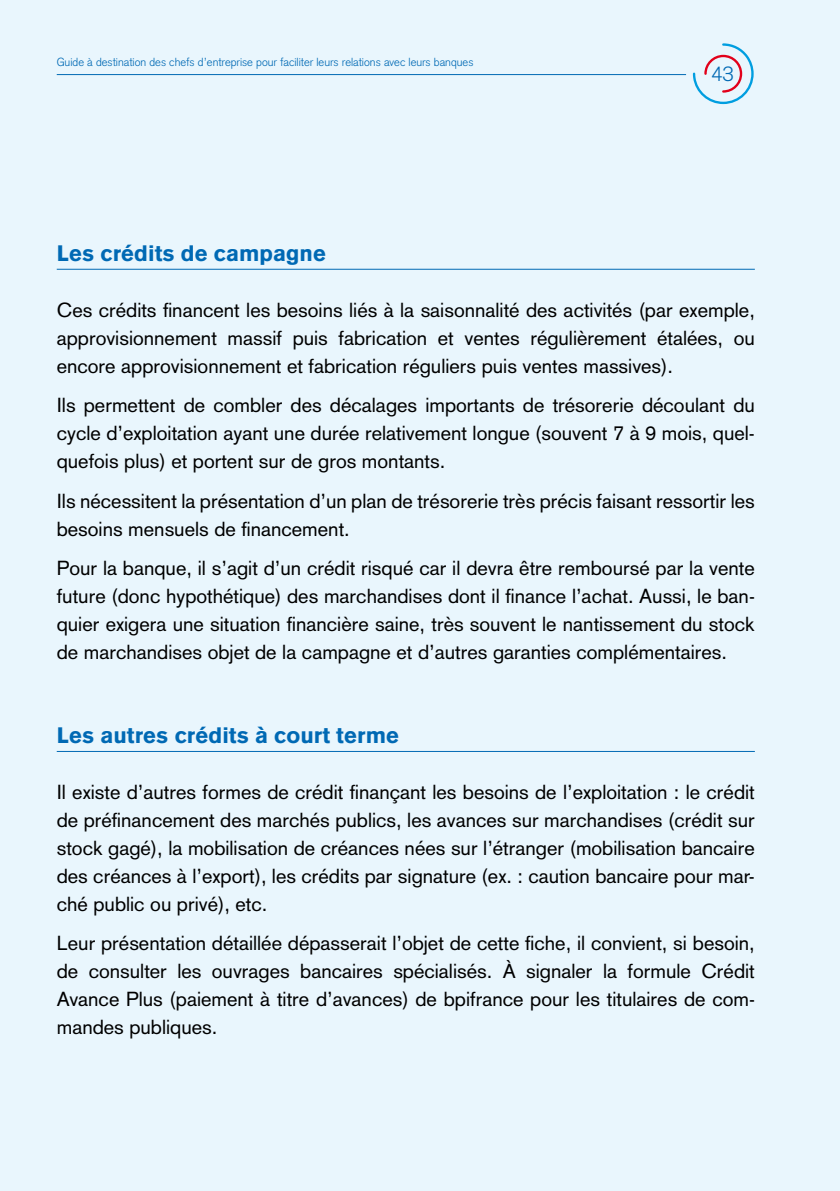
<style>
.page{position:relative;width:840px;height:1191px;background:#fff}
.page>*{position:absolute;margin:0;border:0;box-sizing:border-box;transform-origin:0 0}
.t1{font:900 22px "Basic Commercial LT";color:#0069b4}
.t2{font:300 20.2px "Basic Commercial LT";color:#0069b4}
.t3{font:20px/28px "Basic Commercial LT";color:#000;text-align:justify}
.t4{font:300 11.6px "Basic Commercial LT";color:#0069b4}
</style>
<div class="page">
<div style="left:0;top:0;width:839px;height:1191px;background:#e9f6fd"></div>
<svg style="left:692px;top:43px;width:62px;height:62px"></svg>
<hr style="left:57px;top:74px;width:628px;height:1px;background:#0069b4">
<hr style="left:57px;top:269px;width:697px;height:1px;background:#0069b4">
<hr style="left:57px;top:751px;width:697px;height:1px;background:#0069b4">
<p class="t4" style="left:57px;top:55px;width:418px">Guide à destination des chefs d’entreprise pour faciliter leurs relations avec leurs banques</p>
<p class="t2" style="left:711px;top:62px;width:24px">43</p>
<p class="t1" style="left:57px;top:240px;width:271px">Les crédits de campagne</p>
<p class="t3" style="left:57px;top:296px;width:699px">Ces crédits financent les besoins liés à la saisonnalité des activités (par exemple, approvisionnement massif puis fabrication et ventes régulièrement étalées, ou encore approvisionnement et fabrication réguliers puis ventes massives).</p>
<p class="t3" style="left:57px;top:391px;width:699px">Ils permettent de combler des décalages importants de trésorerie découlant du cycle d’exploitation ayant une durée relativement longue (souvent 7 à 9 mois, quel&shy;quefois plus) et portent sur de gros montants.</p>
<p class="t3" style="left:57px;top:486px;width:699px">Ils nécessitent la présentation d’un plan de trésorerie très précis faisant ressortir les besoins mensuels de financement.</p>
<p class="t3" style="left:57px;top:554px;width:699px">Pour la banque, il s’agit d’un crédit risqué car il devra être remboursé par la vente future (donc hypothétique) des marchandises dont il finance l’achat. Aussi, le ban&shy;quier exigera une situation financière saine, très souvent le nantissement du stock de marchandises objet de la campagne et d’autres garanties complémentaires.</p>
<p class="t1" style="left:57px;top:722px;width:343px">Les autres crédits à court terme</p>
<p class="t3" style="left:57px;top:778px;width:699px">Il existe d’autres formes de crédit finançant les besoins de l’exploitation : le crédit de préfinancement des marchés publics, les avances sur marchandises (crédit sur stock gagé), la mobilisation de créances nées sur l’étranger (mobilisation bancaire des créances à l’export), les crédits par signature (ex. : caution bancaire pour mar&shy;ché public ou privé), etc.</p>
<p class="t3" style="left:57px;top:929px;width:699px">Leur présentation détaillée dépasserait l’objet de cette fiche, il convient, si besoin, de consulter les ouvrages bancaires spécialisés. À signaler la formule Crédit Avance Plus (paiement à titre d’avances) de bpifrance pour les titulaires de com&shy;mandes publiques.</p>
</div>
